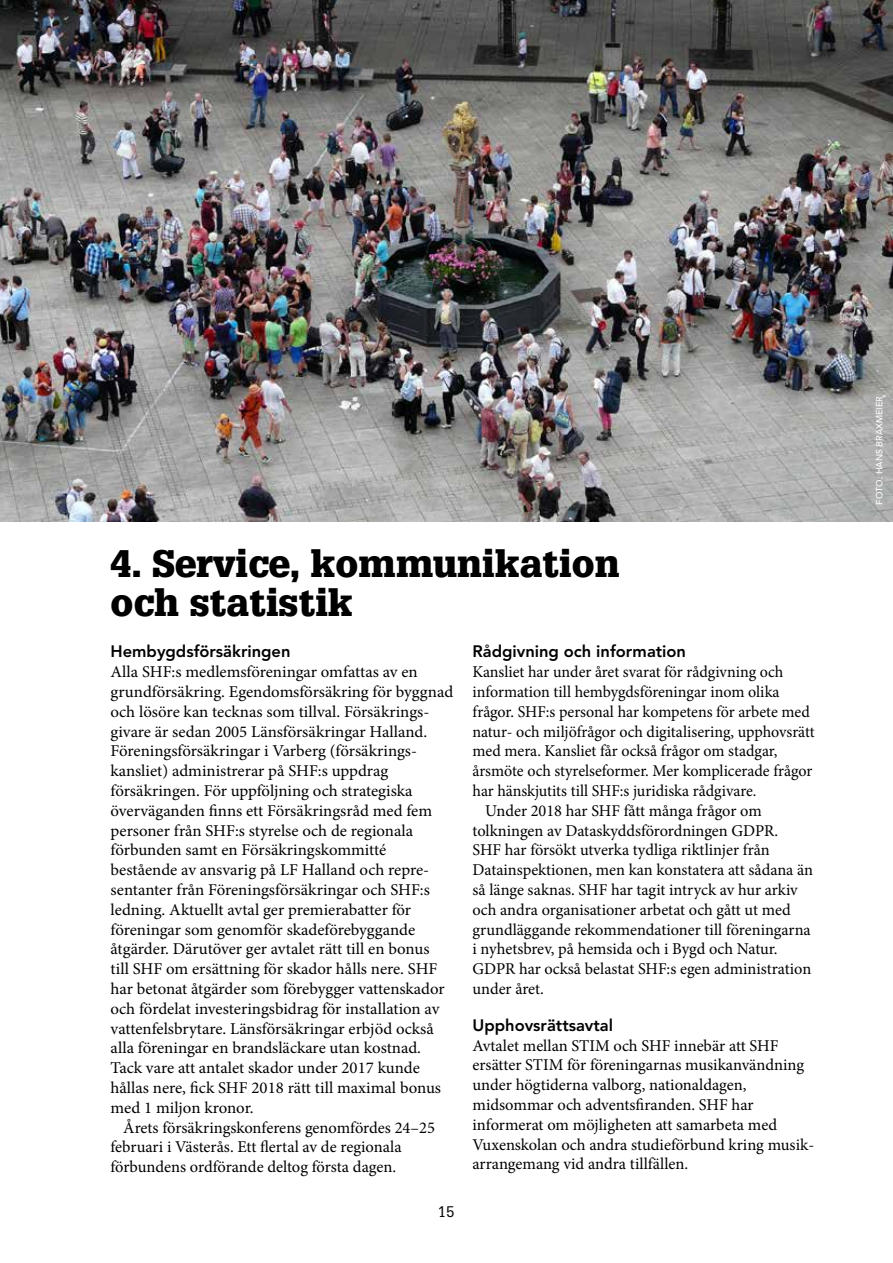
<style>
.page{position:relative;width:893px;height:1263px;background:#fff}
.page>*{position:absolute;margin:0;border:0;box-sizing:border-box;transform-origin:0 0}
.t1{font:900 37.5px/39px "Glypha LT Std";color:#000}
.t2{font:16.5px/19.8px "Minion Pro";color:#000}
.t3{font:800 16.5px "Avenir LT Std";color:#000}
.t4{font:15px "Glypha LT Std";color:#000}
.t5{font:500 9px "Avenir LT Std";color:#fff}
</style>
<div class="page">
<img style="left:0;top:0;width:893px;height:521px">
<h1 class="t1" style="left:111px;top:544px;width:511px">4. Service, kommunikation och statistik</h1>
<p class="t3" style="left:111px;top:642px;width:181px">Hembygdsförsäkringen</p>
<p class="t2" style="left:111px;top:662px;width:344px">Alla SHF:s medlemsföreningar omfattas av en grundförsäkring. Egendomsförsäkring för byggnad och lösöre kan tecknas som tillval. Försäkrings&shy;givare är sedan 2005 Länsförsäkringar Halland.<br>Föreningsförsäkringar i Varberg (försäkrings&shy;kansliet) administrerar på SHF:s uppdrag försäkringen. För uppföljning och strategiska överväganden finns ett Försäkringsråd med fem personer från SHF:s styrelse och de regionala förbunden samt en Försäkringskommitté bestående av ansvarig på LF Halland och repre&shy;sentanter från Föreningsförsäkringar och SHF:s ledning. Aktuellt avtal ger premierabatter för föreningar som genomför skadeförebyggande åtgärder. Därutöver ger avtalet rätt till en bonus<br>till SHF om ersättning för skador hålls nere. SHF har betonat åtgärder som förebygger vattenskador och fördelat investeringsbidrag för installation av vattenfelsbrytare. Länsförsäkringar erbjöd också alla föreningar en brandsläckare utan kostnad.<br>Tack vare att antalet skador under 2017 kunde hållas nere, fick SHF 2018 rätt till maximal bonus med 1 miljon kronor.</p>
<p class="t2" style="left:111px;top:1117px;width:326px;text-indent:13px">Årets försäkringskonferens genomfördes 24–25 februari i Västerås. Ett flertal av de regionala förbundens ordförande deltog första dagen.</p>
<p class="t3" style="left:472px;top:642px;width:215px">Rådgivning och information</p>
<p class="t2" style="left:472px;top:662px;width:312px">Kansliet har under året svarat för rådgivning och</p>
<p class="t2" style="left:472px;top:682px;width:309px">information till hembygdsföreningar inom olika</p>
<p class="t2" style="left:472px;top:702px;width:339px">frågor. SHF:s personal har kompetens för arbete med</p>
<p class="t2" style="left:472px;top:721px;width:344px">natur- och miljöfrågor och digitalisering, upphovsrätt</p>
<p class="t2" style="left:472px;top:741px;width:306px">med mera. Kansliet får också frågor om stadgar,</p>
<p class="t2" style="left:472px;top:761px;width:341px">årsmöte och styrelseformer. Mer komplicerade frågor</p>
<p class="t2" style="left:472px;top:781px;width:285px">har hänskjutits till SHF:s juridiska rådgivare.</p>
<p class="t2" style="left:485px;top:801px;width:278px">Under 2018 har SHF fått många frågor om</p>
<p class="t2" style="left:472px;top:820px;width:307px">tolkningen av Dataskyddsförordningen GDPR.</p>
<p class="t2" style="left:472px;top:840px;width:299px">SHF har försökt utverka tydliga riktlinjer från</p>
<p class="t2" style="left:472px;top:860px;width:342px">Datainspektionen, men kan konstatera att sådana än</p>
<p class="t2" style="left:472px;top:880px;width:327px">så länge saknas. SHF har tagit intryck av hur arkiv</p>
<p class="t2" style="left:472px;top:900px;width:320px">och andra organisationer arbetat och gått ut med</p>
<p class="t2" style="left:472px;top:919px;width:340px">grundläggande rekommendationer till föreningarna</p>
<p class="t2" style="left:472px;top:939px;width:307px">i nyhetsbrev, på hemsida och i Bygd och Natur.</p>
<p class="t2" style="left:472px;top:959px;width:340px">GDPR har också belastat SHF:s egen administration</p>
<p class="t2" style="left:472px;top:979px;width:73px">under året.</p>
<p class="t3" style="left:472px;top:1015px;width:142px">Upphovsrättsavtal</p>
<p class="t2" style="left:472px;top:1035px;width:343px">Avtalet mellan STIM och SHF innebär att SHF ersätter STIM för föreningarnas musikanvändning under högtiderna valborg, nationaldagen, midsommar och adventsfiranden. SHF har informerat om möjligheten att samarbeta med Vuxenskolan och andra studieförbund kring musik&shy;arrangemang vid andra tillfällen.</p>
<p class="t4" style="left:438px;top:1202px;width:18px">15</p>
<p class="t5" style="left:874px;top:504px;width:110px;rotate:-90deg">FOTO: HANS BRAXMEIER</p>
</div>
